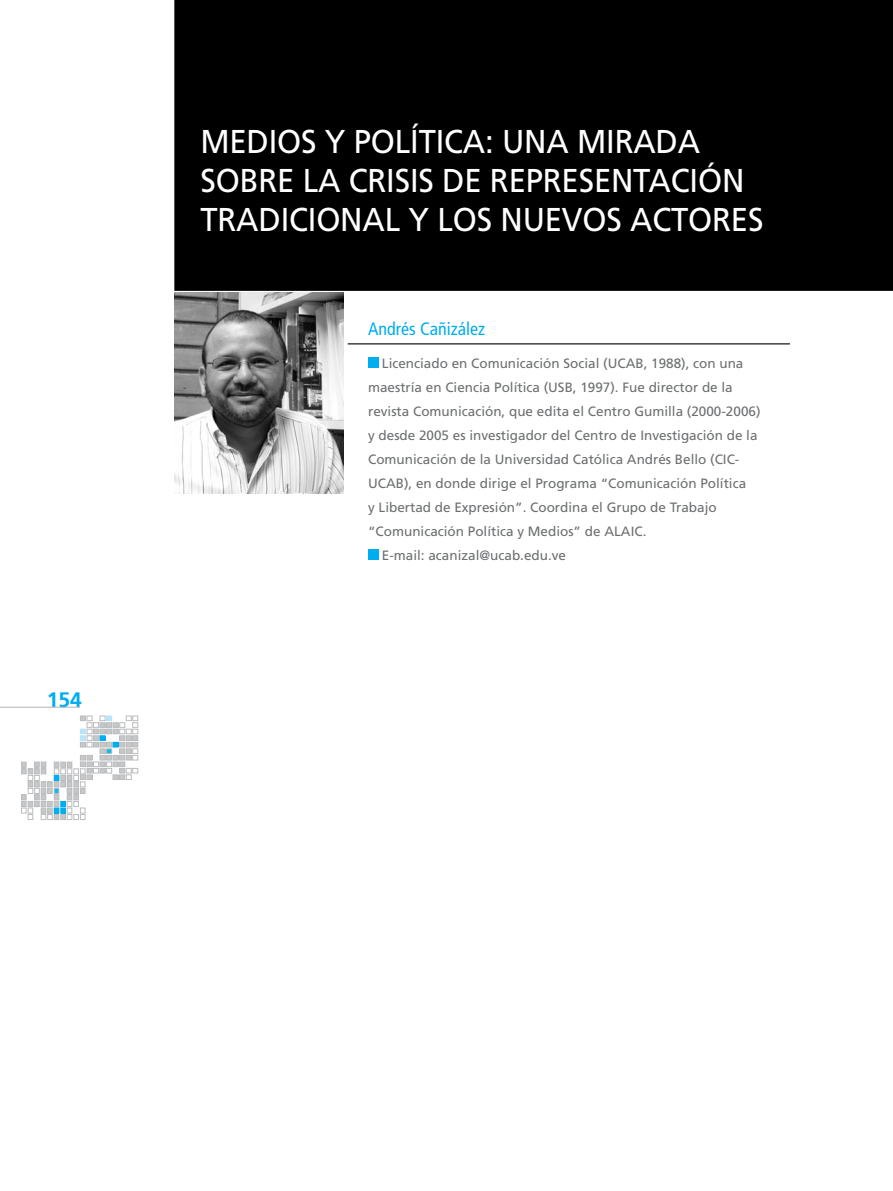
<style>
.page{position:relative;width:893px;height:1191px;background:#fff}
.page>*{position:absolute;margin:0;border:0;box-sizing:border-box;transform-origin:0 0}
.t1{font:33px "Frutiger";letter-spacing:-.005em;color:#fff;scale:.94 1}
.t2{font:700 21px "Frutiger";color:#00adef}
.t3{font:condensed 18px "Frutiger";color:#00adef}
.t4{font:13.5px "Frutiger";color:#6d6f71}
</style>
<div class="page">
<div style="left:174px;top:0;width:718px;height:291px;background:#000"></div>
<hr style="left:0;top:707px;width:80px;height:1px;background:#b1b4b6">
<svg style="left:21px;top:716px;width:117px;height:103px"></svg>
<hr style="left:892px;top:0;width:1px;height:1106px;background:#b9e5fa">
<svg style="left:892px;top:0;width:1px;height:291px"></svg>
<hr style="left:348px;top:343px;width:442px;height:1px;background:#000">
<div style="left:369px;top:357px;width:10px;height:10px;background:#00adef"></div>
<div style="left:369px;top:549px;width:10px;height:10px;background:#00adef"></div>
<img style="left:174px;top:292px;width:170px;height:201px">
<p class="t2" style="left:47px;top:687px;width:37px">154</p>
<p class="t1" style="left:200px;top:122px;width:50px">Medios</p>
<p class="t1" style="left:325px;top:122px;width:49px">y polí</p>
<p class="t1" style="left:419px;top:122px;width:113px">tica: una</p>
<p class="t1" style="left:577px;top:122px;width:85px">mi rada</p>
<p class="t1" style="left:200px;top:161px;width:211px">sobre la crisis</p>
<p class="t1" style="left:442px;top:161px;width:146px">de represen</p>
<p class="t1" style="left:633px;top:161px;width:114px">tación</p>
<p class="t1" style="left:200px;top:200px;width:59px">tradicional</p>
<p class="t1" style="left:408px;top:200px;width:50px">y los</p>
<p class="t1" style="left:500px;top:200px;width:22px">nue</p>
<p class="t1" style="left:562px;top:200px;width:196px">vos actores</p>
<p class="t3" style="left:368px;top:319px;width:118px">Andrés Cañizález</p>
<p class="t4" style="left:382px;top:355px;width:363px">Licenciado en Comunicación Social (UCAB, 1 988), con una</p>
<p class="t4" style="left:368px;top:379px;width:366px">maestría en Ciencia Política (USB, 1 997). Fue director de la</p>
<p class="t4" style="left:368px;top:403px;width:394px">revista Comunicación, que edita el Centro Gumilla (2000-2006)</p>
<p class="t4" style="left:368px;top:427px;width:391px">y desde 2005 es investigador del Centro de Investigación de la</p>
<p class="t4" style="left:368px;top:451px;width:373px">Comunicación de la Universidad Católica Andrés Bello (CIC-</p>
<p class="t4" style="left:368px;top:475px;width:380px">UCAB), en donde dirige el Programa “Comunicación Política</p>
<p class="t4" style="left:368px;top:499px;width:350px">y Libertad de Expresión”. Coordina el Grupo de Trabajo</p>
<p class="t4" style="left:368px;top:523px;width:280px">“Comunicación Política y Medios” de ALAIC.</p>
<p class="t4" style="left:382px;top:547px;width:186px">E-mail: acanizal@ucab.edu.ve</p>
</div>
